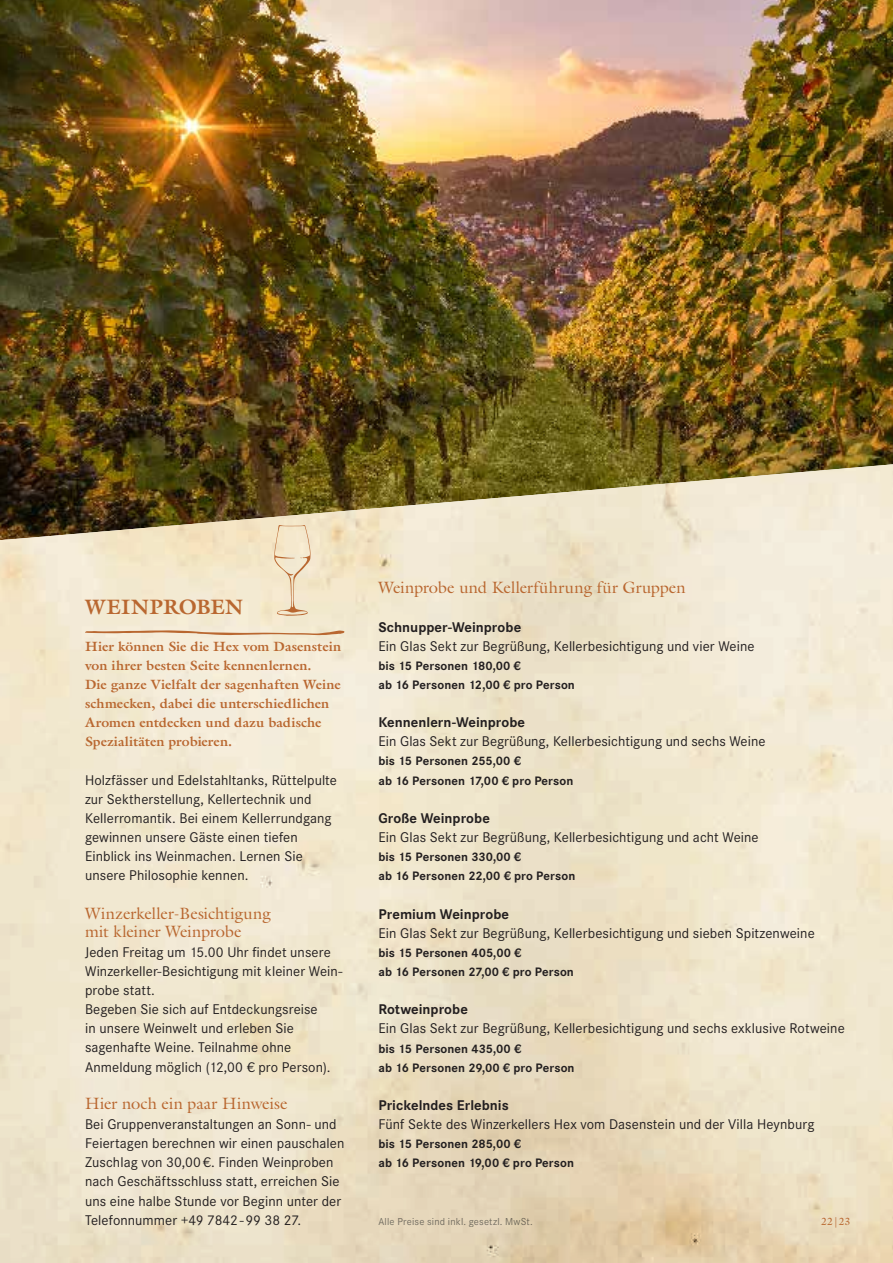
<style>
.page{position:relative;width:893px;height:1263px;background:#fff}
.page>*{position:absolute;margin:0;border:0;box-sizing:border-box;transform-origin:0 0}
.t1{font:700 21px "Galliard";color:#b96730}
.t2{font:16.5px/18px "Galliard";letter-spacing:-.005em;color:#b96730}
.t3{font:14.7px/19.2px "Corporate S";letter-spacing:.005em;color:#231f20}
.t4{font:700 14.7px "Corporate S";color:#231f20}
.t5{font:700 13.5px/19.2px "Galliard";letter-spacing:.01em;color:#b96730}
.t6{font:700 12.75px/19.2px "Corporate S";letter-spacing:.005em;color:#231f20}
.t7{font:10.5px "Corporate S";letter-spacing:.02em;color:#808285}
.t8{font:10.5px "Galliard";color:#b96730}
</style>
<div class="page">
<img style="left:0;top:0;width:893px;height:464px">
<img style="left:0;top:464px;width:893px;height:799px">
<svg style="left:85px;top:630px;width:259px;height:5px"></svg>
<svg style="left:274px;top:525px;width:36px;height:91px;background:#eedbbe"></svg>
<h1 class="t1" style="left:85px;top:593px;width:160px">WEINPROBEN</h1>
<p class="t5" style="left:85px;top:636px;width:258px">Hier können Sie die Hex vom Dasenstein von ihrer besten Seite kennenlernen.<br>Die ganze Vielfalt der sagenhaften Weine schmecken, dabei die unterschiedlichen Aromen entdecken und dazu badische Spezialitäten probieren.</p>
<p class="t3" style="left:85px;top:770px;width:253px">Holzfässer und Edelstahltanks, Rüttelpulte zur Sektherstellung, Kellertechnik und Kellerromantik. Bei einem Kellerrundgang gewinnen unsere Gäste einen tiefen Einblick ins Weinmachen. Lernen Sie unsere Philosophie kennen.</p>
<p class="t2" style="left:85px;top:904px;width:188px">Winzerkeller-Besichtigung mit kleiner Weinprobe</p>
<p class="t3" style="left:85px;top:942px;width:259px">Jeden Freitag um 15.00 Uhr findet unsere Winzerkeller-Besichtigung mit kleiner Wein&shy;probe statt.<br>Begeben Sie sich auf Entdeckungsreise<br>in unsere Weinwelt und erleben Sie sagenhafte Weine. Teilnahme ohne Anmeldung möglich (12,00 € pro Person).</p>
<p class="t2" style="left:85px;top:1094px;width:204px">Hier noch ein paar Hinweise</p>
<p class="t3" style="left:85px;top:1115px;width:261px">Bei Gruppenveranstaltungen an Sonn- und Feiertagen berechnen wir einen pauschalen Zuschlag von 30,00€. Finden Weinproben nach Geschäftsschluss statt, erreichen Sie uns eine halbe Stunde vor Beginn unter der Telefonnummer +49 7842-99 38 27.</p>
<p class="t2" style="left:378px;top:578px;width:309px">Weinprobe und Kellerführung für Gruppen</p>
<p class="t4" style="left:378px;top:618px;width:144px">Schnupper-Weinprobe</p>
<p class="t3" style="left:378px;top:636px;width:378px">Ein Glas Sekt zur Begrüßung, Kellerbesichtigung und vier Weine</p>
<p class="t6" style="left:378px;top:656px;width:198px">bis 15 Personen 180,00 €<br>ab 16 Personen 12,00 € pro Person</p>
<p class="t4" style="left:378px;top:714px;width:148px">Kennenlern-Weinprobe</p>
<p class="t3" style="left:378px;top:732px;width:389px">Ein Glas Sekt zur Begrüßung, Kellerbesichtigung und sechs Weine</p>
<p class="t6" style="left:378px;top:752px;width:196px">bis 15 Personen 255,00 €<br>ab 16 Personen 17,00 € pro Person</p>
<p class="t4" style="left:378px;top:809px;width:113px">Große Weinprobe</p>
<p class="t3" style="left:378px;top:828px;width:382px">Ein Glas Sekt zur Begrüßung, Kellerbesichtigung und acht Weine</p>
<p class="t6" style="left:378px;top:848px;width:198px">bis 15 Personen 330,00 €<br>ab 16 Personen 22,00 € pro Person</p>
<p class="t4" style="left:378px;top:905px;width:132px">Premium Weinprobe</p>
<p class="t3" style="left:378px;top:923px;width:438px">Ein Glas Sekt zur Begrüßung, Kellerbesichtigung und sieben Spitzenweine</p>
<p class="t6" style="left:378px;top:943px;width:197px">bis 15 Personen 405,00 €<br>ab 16 Personen 27,00 € pro Person</p>
<p class="t4" style="left:378px;top:1001px;width:91px">Rotweinprobe</p>
<p class="t3" style="left:378px;top:1019px;width:468px">Ein Glas Sekt zur Begrüßung, Kellerbesichtigung und sechs exklusive Rotweine</p>
<p class="t6" style="left:378px;top:1039px;width:198px">bis 15 Personen 435,00 €<br>ab 16 Personen 29,00 € pro Person</p>
<p class="t4" style="left:378px;top:1096px;width:132px">Prickelndes Erlebnis</p>
<p class="t3" style="left:378px;top:1115px;width:437px">Fünf Sekte des Winzerkellers Hex vom Dasenstein und der Villa Heynburg</p>
<p class="t6" style="left:378px;top:1135px;width:197px">bis 15 Personen 285,00 €<br>ab 16 Personen 19,00 € pro Person</p>
<p class="t7" style="left:378px;top:1215px;width:156px">Alle Preise sind inkl. gesetzl. MwSt.</p>
<p class="t8" style="left:821px;top:1214px;width:31px">22|23</p>
</div>
